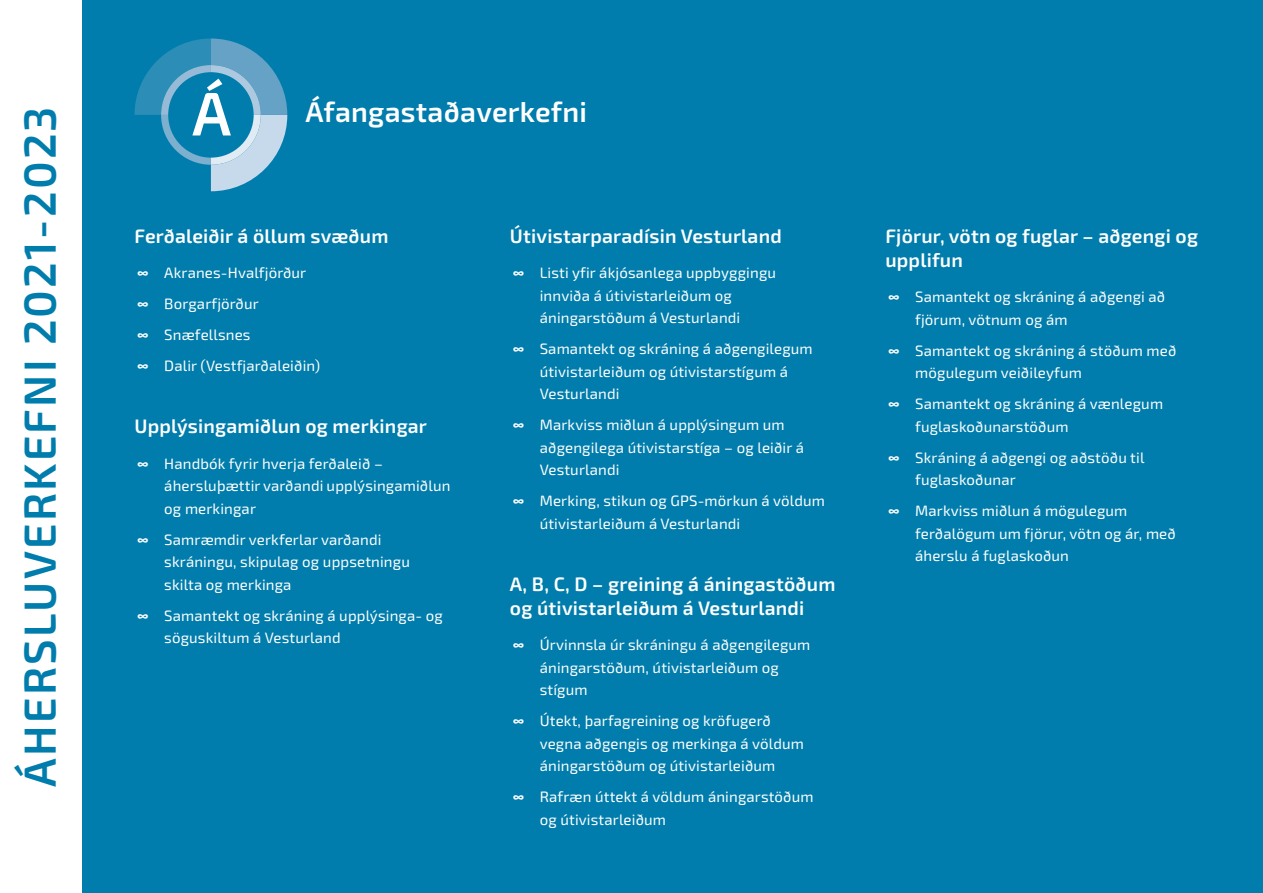
<style>
.page{position:relative;width:1263px;height:893px;background:#007dac}
.page>*{position:absolute;margin:0;border:0;box-sizing:border-box;transform-origin:0 0}
.t1{font:600 61.5px "Exo 2";color:#fff}
.t2{font:600 45px "Exo 2";letter-spacing:.05em;color:#007dac}
.t3{font:600 28.5px "Exo 2";letter-spacing:.01em;color:#fff}
.t4{font:600 19.5px/24px "Exo 2";letter-spacing:.01em;color:#fff}
.t5{font:15px/22.5px "Exo 2";letter-spacing:.01em;color:#fff}
.s1{font-weight:700}
</style>
<div class="page">
<svg style="left:135px;top:39px;width:152px;height:152px"></svg>
<div style="left:0;top:0;width:81px;height:893px;background:#fff"></div>
<h2 class="t2" style="left:13px;top:787px;width:682px;rotate:-90deg">ÁHERSLUVERKEFNI 2021-2023</h2>
<h1 class="t1" style="left:192px;top:77px;width:41px">Á</h1>
<h3 class="t3" style="left:305px;top:95px;width:283px">Áfangastaðaverkefni</h3>
<h3 class="t4" style="left:135px;top:224px;width:255px">Ferðaleiðir á öllum svæðum</h3>
<p class="t5" style="left:137px;top:258px;width:184px;line-height:31px"><span class="s1">∞</span> Akranes-Hvalfjörður <span class="s1">∞</span> Borgarfjörður<br><span class="s1">∞</span> Snæfellsnes<br><span class="s1">∞</span> Dalir (Vestfjarðaleiðin)</p>
<h3 class="t4" style="left:135px;top:415px;width:294px">Upplýsingamiðlun og merkingar</h3>
<p class="t5" style="left:164px;top:452px;width:288px;text-indent:-27px"><span class="s1">∞</span> Handbók fyrir hverja ferðaleið – áhersluþættir varðandi upplýsingamiðlun og merkingar</p>
<p class="t5" style="left:164px;top:528px;width:247px;text-indent:-27px"><span class="s1">∞</span> Samræmdir verkferlar varðandi skráningu, skipulag og uppsetningu skilta og merkinga</p>
<p class="t5" style="left:164px;top:604px;width:280px;text-indent:-27px"><span class="s1">∞</span> Samantekt og skráning á upplýsinga- og söguskiltum á Vesturland</p>
<h3 class="t4" style="left:510px;top:224px;width:273px">Útivistarparadísin Vesturland</h3>
<p class="t5" style="left:540px;top:262px;width:238px;text-indent:-27px"><span class="s1">∞</span> Listi yfir ákjósanlega uppbyggingu innviða á útivistarleiðum og áningarstöðum á Vesturlandi</p>
<p class="t5" style="left:540px;top:338px;width:275px;text-indent:-27px"><span class="s1">∞</span> Samantekt og skráning á aðgengilegum útivistarleiðum og útivistarstígum á<br>Vesturlandi</p>
<p class="t5" style="left:540px;top:414px;width:266px;text-indent:-27px"><span class="s1">∞</span> Markviss miðlun á upplýsingum um aðgengilega útivistarstíga – og leiðir á<br>Vesturlandi</p>
<p class="t5" style="left:540px;top:490px;width:287px;text-indent:-27px"><span class="s1">∞</span> Merking, stikun og GPS-mörkun á völdum útivistarleiðum á Vesturlandi</p>
<h3 class="t4" style="left:510px;top:572px;width:327px">A, B, C, D – greining á áningastöðum og útivistarleiðum á Vesturlandi</h3>
<p class="t5" style="left:540px;top:634px;width:272px;text-indent:-27px"><span class="s1">∞</span> Úrvinnsla úr skráningu á aðgengilegum áningarstöðum, útivistarleiðum og stígum</p>
<p class="t5" style="left:540px;top:710px;width:266px;text-indent:-27px"><span class="s1">∞</span> Útekt, þarfagreining og kröfugerð vegna aðgengis og merkinga á völdum áningarstöðum og útivistarleiðum</p>
<p class="t5" style="left:540px;top:786px;width:275px;text-indent:-27px"><span class="s1">∞</span> Rafræn úttekt á völdum áningarstöðum og útivistarleiðum</p>
<h3 class="t4" style="left:885px;top:224px;width:314px">Fjörur, vötn og fuglar – aðgengi og upplifun</h3>
<p class="t5" style="left:915px;top:286px;width:252px;text-indent:-27px"><span class="s1">∞</span> Samantekt og skráning á aðgengi að fjörum, vötnum og ám</p>
<p class="t5" style="left:915px;top:339px;width:263px;text-indent:-27px"><span class="s1">∞</span> Samantekt og skráning á stöðum með mögulegum veiðileyfum</p>
<p class="t5" style="left:915px;top:393px;width:249px;text-indent:-27px"><span class="s1">∞</span> Samantekt og skráning á vænlegum fuglaskoðunarstöðum</p>
<p class="t5" style="left:915px;top:446px;width:231px;text-indent:-27px"><span class="s1">∞</span> Skráning á aðgengi og aðstöðu til fuglaskoðunar</p>
<p class="t5" style="left:915px;top:500px;width:262px;text-indent:-27px"><span class="s1">∞</span> Markviss miðlun á mögulegum ferðalögum um fjörur, vötn og ár, með áherslu á fuglaskoðun</p>
</div>
